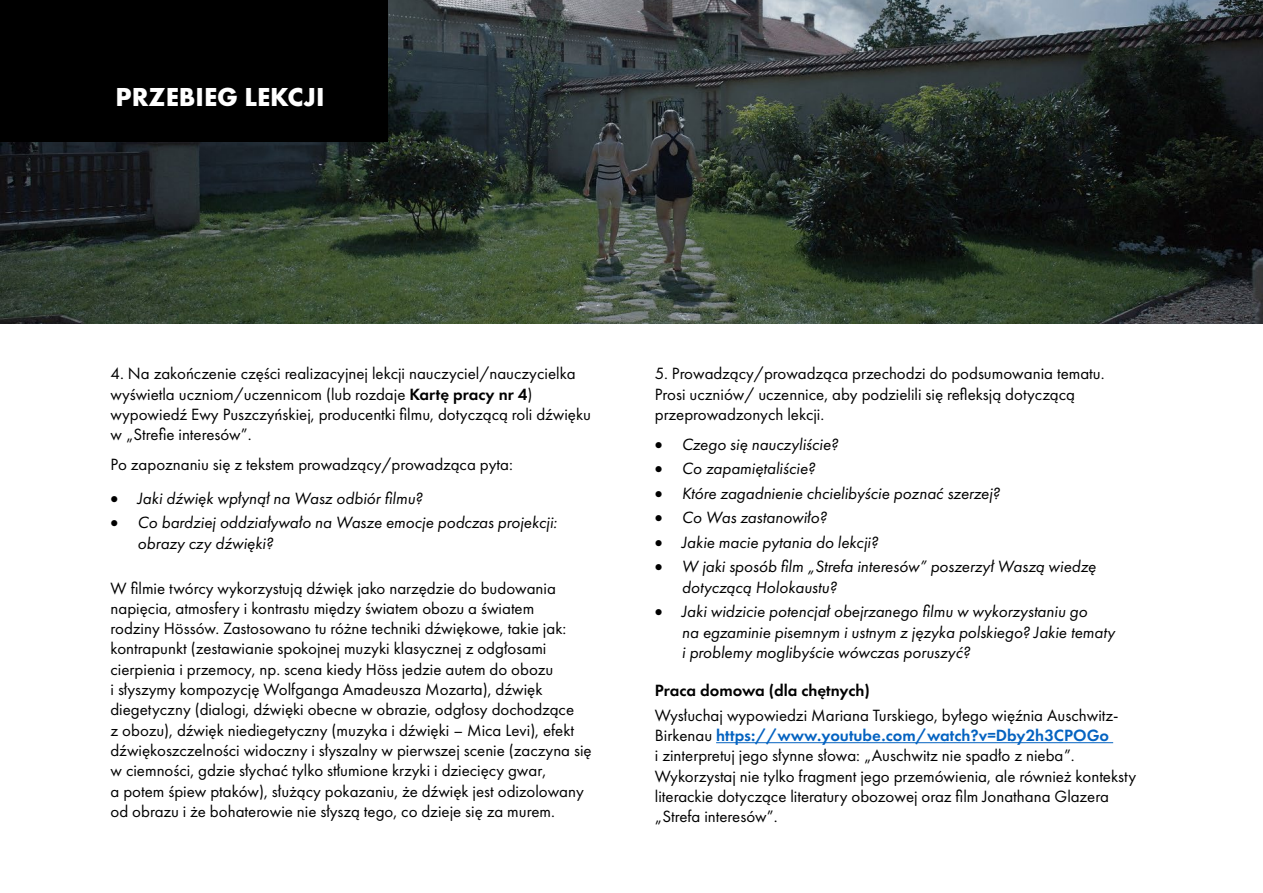
<style>
.page{position:relative;width:1263px;height:893px;background:#fff}
.page>*{position:absolute;margin:0;border:0;box-sizing:border-box;transform-origin:0 0}
.t1{font:700 27px "Futura PT";color:#fff}
.t2{font:16.95px/20.2px "Futura PT";color:#000}
.t3{font:italic 16.95px/20.2px "Futura PT";color:#000}
.t4{font:600 16.95px "Futura PT";color:#000}
.s1{font-weight:600}
.s2{font-weight:600;color:#0563c1}
</style>
<div class="page">
<img style="left:0;top:0;width:1263px;height:324px">
<div style="left:0;top:0;width:388px;height:141px;background:#000"></div>
<hr style="left:716px;top:742px;width:397px;height:1px;background:#0563c1">
<h1 class="t1" style="left:116px;top:79px;width:210px">PRZEBIEG LEKCJI</h1>
<p class="t2" style="left:111px;top:363px;width:482px">4. Na zakończenie części realizacyjnej lekcji nauczyciel/nauczycielka wyświetla uczniom/uczennicom (lub rozdaje <span class="s1">Kartę pracy nr 4</span>) wypowiedź Ewy Puszczyńskiej, producentki filmu, dotyczącą roli dźwięku w „Strefie interesów”.</p>
<p class="t2" style="left:111px;top:454px;width:404px">Po zapoznaniu się z tekstem prowadzący/prowadząca pyta:</p>
<p class="t3" style="left:111px;top:488px;width:314px">• Jaki dźwięk wpłynął na Wasz odbiór filmu?</p>
<p class="t3" style="left:138px;top:513px;width:421px;text-indent:-27px">• Co bardziej oddziaływało na Wasze emocje podczas projekcji: obrazy czy dźwięki?</p>
<p class="t2" style="left:111px;top:578px;width:483px">W filmie twórcy wykorzystują dźwięk jako narzędzie do budowania napięcia, atmosfery i kontrastu między światem obozu a światem<br>rodziny Hössów. Zastosowano tu różne techniki dźwiękowe, takie jak: kontrapunkt (zestawianie spokojnej muzyki klasycznej z odgłosami cierpienia i przemocy, np. scena kiedy Höss jedzie autem do obozu<br>i słyszymy kompozycję Wolfganga Amadeusza Mozarta), dźwięk diegetyczny (dialogi, dźwięki obecne w obrazie, odgłosy dochodzące<br>z obozu), dźwięk niediegetyczny (muzyka i dźwięki – Mica Levi), efekt dźwiękoszczelności widoczny i słyszalny w pierwszej scenie (zaczyna się w ciemności, gdzie słychać tylko stłumione krzyki i dziecięcy gwar,<br>a potem śpiew ptaków), służący pokazaniu, że dźwięk jest odizolowany od obrazu i że bohaterowie nie słyszą tego, co dzieje się za murem.</p>
<p class="t2" style="left:655px;top:363px;width:451px">5. Prowadzący/prowadząca przechodzi do podsumowania tematu.<br>Prosi uczniów/ uczennice, aby podzielili się refleksją dotyczącą przeprowadzonych lekcji.</p>
<p class="t3" style="left:655px;top:434px;width:185px">• Czego się nauczyliście?</p>
<p class="t3" style="left:655px;top:458px;width:162px">• Co zapamiętaliście?</p>
<p class="t3" style="left:655px;top:483px;width:347px">• Które zagadnienie chcielibyście poznać szerzej?</p>
<p class="t3" style="left:655px;top:507px;width:173px">• Co Was zastanowiło?</p>
<p class="t3" style="left:655px;top:532px;width:225px">• Jakie macie pytania do lekcji?</p>
<p class="t3" style="left:682px;top:556px;width:416px;text-indent:-27px">• W jaki sposób film „Strefa interesów” poszerzył Waszą wiedzę dotyczącą Holokaustu?</p>
<p class="t3" style="left:682px;top:601px;width:434px;text-indent:-27px">• Jaki widzicie potencjał obejrzanego filmu w wykorzystaniu go<br>na egzaminie pisemnym i ustnym z języka polskiego? Jakie tematy i problemy moglibyście wówczas poruszyć?</p>
<p class="t4" style="left:655px;top:680px;width:216px">Praca domowa (dla chętnych)</p>
<p class="t2" style="left:655px;top:705px;width:483px">Wysłuchaj wypowiedzi Mariana Turskiego, byłego więźnia Auschwitz-Birkenau <span class="s2">https://www.youtube.com/watch?v=Dby2h3CPOGo<br></span>i zinterpretuj jego słynne słowa: „Auschwitz nie spadło z nieba”.<br>Wykorzystaj nie tylko fragment jego przemówienia, ale również konteksty literackie dotyczące literatury obozowej oraz film Jonathana Glazera „Strefa interesów”.</p>
</div>
